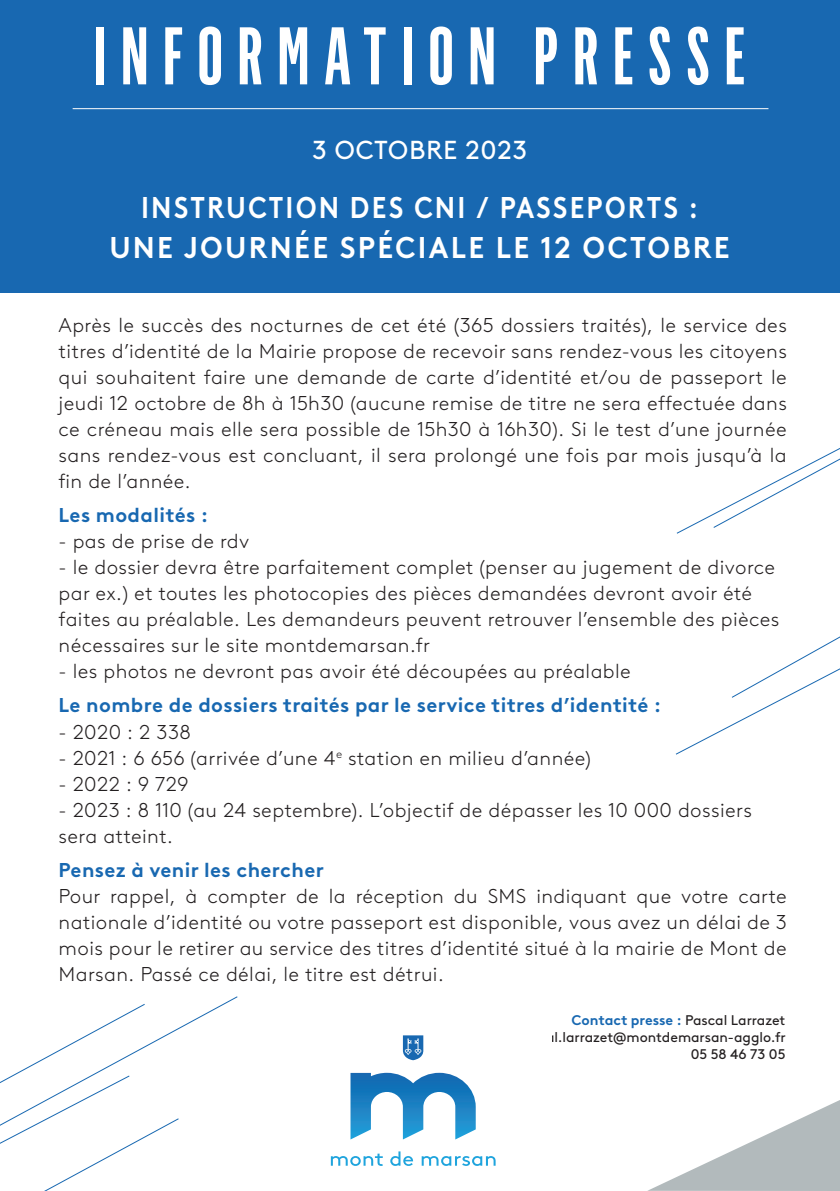
<style>
.page{position:relative;width:840px;height:1191px;background:#fff}
.page>*{position:absolute;margin:0;border:0;box-sizing:border-box;transform-origin:0 0}
.t1{font:600 ultra-condensed 80px "Flama";letter-spacing:.185em;color:#fff}
.t2{font:700 30px "Brown LL";letter-spacing:.08em;color:#fff;scale:.88 1}
.t3{font:700 30px "Brown LL";letter-spacing:.08em;color:#fff;scale:.95 1}
.t4{font:26px "Brown LL";letter-spacing:.02em;color:#fff}
.t5{font:300 20px/26px "Brown LL";letter-spacing:.02em;color:#231f20;text-align:justify}
.t6{font:700 20px "Brown LL";letter-spacing:.02em;color:#1868b1}
.t7{font:14px "Brown LL";color:#231f20}
.t8{font:700 14px "Brown LL";color:#1868b1}
.s1{font-weight:400;color:#231f20}
</style>
<div class="page">
<div style="left:0;top:0;width:839px;height:292px;background:#1868b1"></div>
<hr style="left:73px;top:108px;width:695px;height:1px;background:#fff">
<svg style="left:647px;top:1100px;width:192px;height:91px"></svg>
<svg style="left:676px;top:448px;width:163px;height:86px"></svg>
<svg style="left:0;top:996px;width:238px;height:195px"></svg>
<svg style="left:350px;top:1072px;width:125px;height:67px"></svg>
<svg style="left:330px;top:1153px;width:52px;height:12px"></svg>
<svg style="left:390px;top:1151px;width:23px;height:14px"></svg>
<svg style="left:421px;top:1156px;width:74px;height:9px"></svg>
<svg style="left:402px;top:1035px;width:21px;height:25px"></svg>
<svg style="left:675px;top:637px;width:164px;height:118px"></svg>
<p class="t1" style="left:94px;top:7px;width:652px">INFORMATION PRESSE</p>
<p class="t4" style="left:312px;top:130px;width:216px">3 OCTOBRE 2023</p>
<p class="t2" style="left:141px;top:184px;width:634px">INSTRUCTION DES CNI / PASSEPORTS :</p>
<p class="t3" style="left:109px;top:224px;width:654px">UNE JOURNÉE SPÉCIALE LE 12 OCTOBRE</p>
<p class="t5" style="left:58px;top:311px;width:729px">Après le succès des nocturnes de cet été (365 dossiers traités), le service des titres d’identité de la Mairie propose de recevoir sans rendez-vous les citoyens qui souhaitent faire une demande de carte d’identité et/ou de passeport le jeudi 12 octobre de 8h à 15h30 (aucune remise de titre ne sera effectuée dans ce créneau mais elle sera possible de 15h30 à 16h30). Si le test d’une journée sans rendez-vous est concluant, il sera prolongé une fois par mois jusqu’à la fin de l’année.</p>
<p class="t6" style="left:58px;top:500px;width:151px">Les modalités :</p>
<p class="t5" style="left:58px;top:527px;width:192px">- pas de prise de rdv</p>
<p class="t5" style="left:58px;top:553px;width:722px;text-align:left">- le dossier devra être parfaitement complet (penser au jugement de divorce par ex.) et toutes les photocopies des pièces demandées devront avoir été faites au préalable. Les demandeurs peuvent retrouver l’ensemble des pièces nécessaires sur le site montdemarsan.fr</p>
<p class="t5" style="left:58px;top:657px;width:573px">- les photos ne devront pas avoir été découpées au préalable</p>
<p class="t6" style="left:58px;top:690px;width:604px">Le nombre de dossiers traités par le service titres d’identité :</p>
<p class="t5" style="left:58px;top:717px;width:134px">- 2020 : 2 338</p>
<p class="t5" style="left:58px;top:743px;width:533px">- 2021 : 6 656 (arrivée d’une 4<sup>e</sup> station en milieu d’année)</p>
<p class="t5" style="left:58px;top:769px;width:131px">- 2022 : 9 729</p>
<p class="t5" style="left:58px;top:795px;width:694px">- 2023 : 8 110 (au 24 septembre). L’objectif de dépasser les 10 000 dossiers</p>
<p class="t5" style="left:58px;top:821px;width:116px">sera atteint.</p>
<p class="t6" style="left:58px;top:854px;width:267px">Pensez à venir les chercher</p>
<p class="t5" style="left:58px;top:881px;width:729px">Pour rappel, à compter de la réception du SMS indiquant que votre carte nationale d’identité ou votre passeport est disponible, vous avez un délai de 3 mois pour le retirer au service des titres d’identité situé à la mairie de Mont de Marsan. Passé ce délai, le titre est détrui.</p>
<p class="t8" style="left:571px;top:1009px;width:215px">Contact presse : <span class="s1">Pascal Larrazet</span></p>
<p class="t7" style="left:515px;top:1026px;width:272px">pascal.larrazet@montdemarsan-agglo.fr</p>
<p class="t7" style="left:690px;top:1043px;width:96px">05 58 46 73 05</p>
</div>
